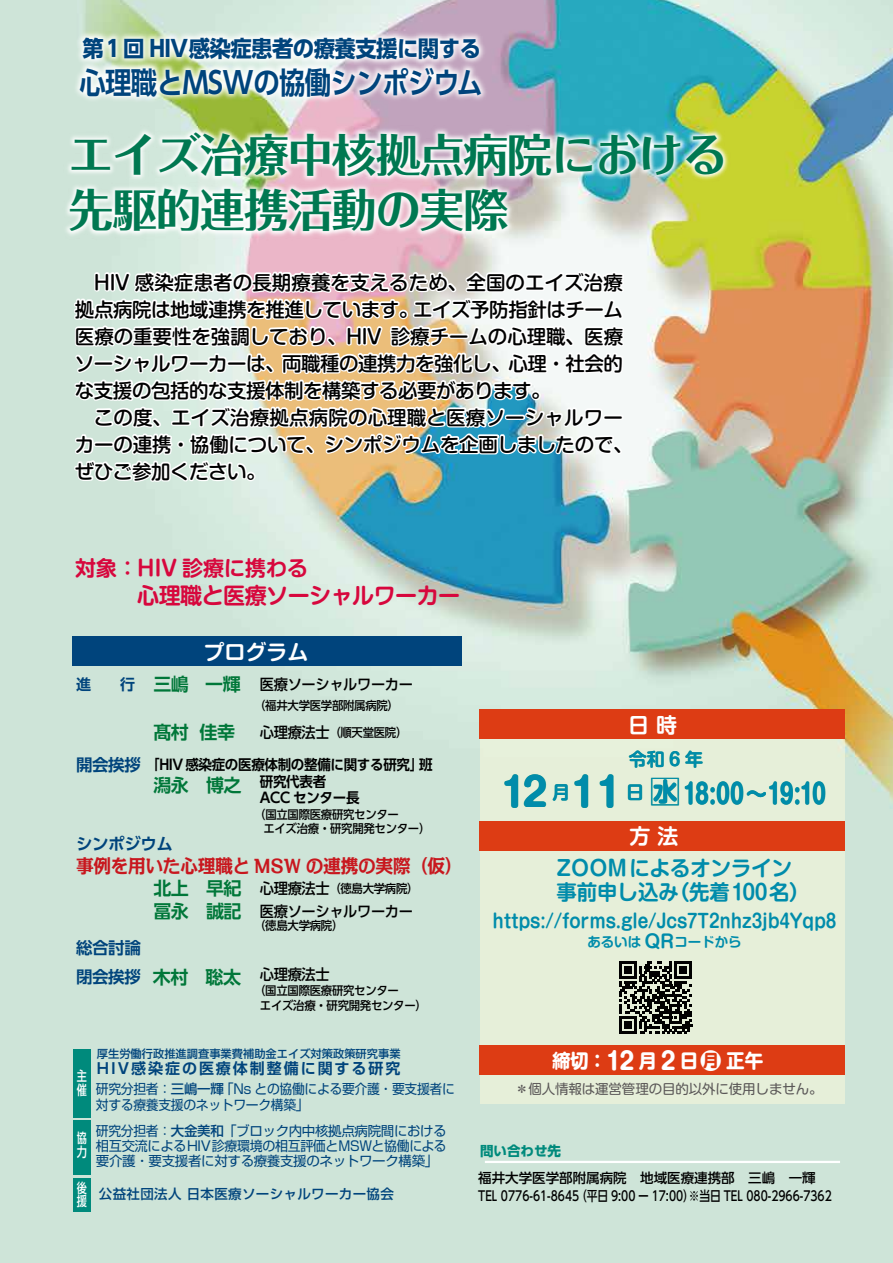
<style>
.page{position:relative;width:893px;height:1263px;background:#fff}
.page>*{position:absolute;margin:0;border:0;box-sizing:border-box;transform-origin:0 0}
.t1{font:700 45px/55.5px "Folk Pro";letter-spacing:-.025em;color:#007851}
.t2{font:700 30px "UD Shin Go Pr 6 N De";letter-spacing:-.025em;color:#00447c;scale:.88 1}
.t3{font:700 27px "Shin M Go Pro";letter-spacing:-.08em;color:#008cab;scale:.8 1}
.t4{font:700 22.5px "UD Shin Go Pr 6 N";letter-spacing:-.025em;color:#00447c;scale:.95 1}
.t5{font:700 22.5px "Shin M Go Pro De";letter-spacing:-.025em;color:#d7073d}
.t6{font:700 21px/24px "Shin M Go Pro De";color:#008cab}
.t7{font:700 21px "Shin M Go Pro De";color:#d7073d}
.t8{font:700 21px "Shin M Go Pro De";color:#fff}
.t9{font:500 19.5px/27px "Shin M Go Pro";letter-spacing:-.01em;color:#000}
.t10{font:700 19.05px "Shin M Go Pro";color:#fff}
.t11{font:700 18.75px "Shin M Go Pro De";letter-spacing:-.01em;color:#008cab;scale:.9 1}
.t12{font:700 18.75px "Kakumin Pro";letter-spacing:-.025em;color:#c8171e;scale:.95 1}
.t13{font:700 18px "UD Shin Go Pr 6 N De";letter-spacing:-.025em;color:#007739}
.t14{font:700 18px "Shin M Go Pro De";color:#008cab}
.t15{font:700 16.5px "UD Shin Go Pr 6 N De";letter-spacing:-.025em;color:#00447c}
.t16{font:500 15px "UD Shin Go Pr 6 N";letter-spacing:-.025em;color:#000;scale:.95 1}
.t17{font:700 15px "Shin Go Pro De";letter-spacing:.13em;color:#00447c}
.t18{font:700 14.25px "UD Shin Go Pr 6 N De";letter-spacing:-.025em;color:#000;scale:.95 1}
.t19{font:13.5px/15px "Shin Go Pro";letter-spacing:-.025em;color:#00447c;scale:.95 1}
.t20{font:500 13.5px/18px "UD Shin Go Pro";color:#000}
.t21{font:13.5px "Shin M Go Pro";letter-spacing:-.01em;color:#5a5757}
.t22{font:500 13.5px "Shin Go Pro";letter-spacing:.025em;color:#00447c}
.t23{font:700 13.5px "Shin M Go Pro De";letter-spacing:-.01em;color:#008cab}
.t24{font:500 13.5px/13.5px "Shin Go Pro";color:#fff;scale:.75 1}
.t25{font:700 13.5px "UD Shin Go Pro";color:#008a7c}
.t26{font:500 12px/13.5px "UD Shin Go Pr 6 N";letter-spacing:-.025em;color:#000;scale:.95 1}
.t27{font:500 11.25px "Shin Go Pro";color:#00447c}
.s1{font-family:"UD Shin Go Pr 6 N De";font-weight:700;color:#00447c}
.s2{font-family:"UD Shin Go Pr 6 N De";font-weight:700;font-size:18px;color:#007739}
.s3{font-size:15px}
.s4{font-size:16.5px;color:#00447c}
.s5{font-family:"UD Shin Go Pr 6 N";font-weight:400;color:#dd3c14}
.s6{font-weight:500}
.s7{font-size:39px}
.s8{font-size:30px}
.s9{font-size:18px}
.s10{font-size:23.85px}
.s11{font-size:22.05px}
</style>
<div class="page">
<img style="left:0;top:0;width:893px;height:1263px">
<div style="left:480px;top:710px;width:364px;height:394px;background:#e6efd9"></div>
<img style="left:24px;top:0;width:516px;height:9px">
<img style="left:21px;top:9px;width:519px;height:64px">
<img style="left:11px;top:73px;width:771px;height:217px">
<div style="left:74px;top:1049px;width:17px;height:68px;background:#008a7c"></div>
<div style="left:74px;top:1178px;width:17px;height:33px;background:#008a7c"></div>
<div style="left:479px;top:709px;width:365px;height:30px;background:#dd3c14"></div>
<div style="left:479px;top:821px;width:365px;height:30px;background:#dd3c14"></div>
<div style="left:479px;top:1045px;width:365px;height:30px;background:#dd3c14"></div>
<div style="left:74px;top:1120px;width:17px;height:54px;background:#008a7c"></div>
<svg style="left:72px;top:231px;width:553px;height:445px"></svg>
<hr style="left:485px;top:1161px;width:355px;height:2px;background:#fff">
<svg style="left:620px;top:962px;width:72px;height:72px"></svg>
<p class="t4" style="left:82px;top:30px;width:421px">第1 回 HIV感染症患者の療養支援に関する</p>
<h2 class="t2" style="left:79px;top:58px;width:460px">心理職とMSWの協働シンポジウム</h2>
<h1 class="t1" style="left:69px;top:120px;width:661px">エイズ治療中核拠点病院における先駆的連携活動の実際</h1>
<p class="t9" style="left:75px;top:266px;width:559px">　HIV 感染症患者の長期療養を支えるため、全国のエイズ治療拠点病院は地域連携を推進しています。エイズ予防指針はチーム医療の重要性を強調しており、HIV 診療チームの心理職、医療ソーシャルワーカーは、両職種の連携力を強化し、心理・社会的な支援の包括的な支援体制を構築する必要があります。<br>　この度、エイズ治療拠点病院の心理職と医療ソーシャルワーカーの連携・協働について、シンポジウムを企画しましたので、ぜひご参加ください。</p>
<p class="t7" style="left:75px;top:551px;width:235px">対象： HIV 診療に携わる</p>
<p class="t5" style="left:137px;top:577px;width:325px">心理職と医療ソーシャルワーカー</p>
<p class="t8" style="left:204px;top:635px;width:106px">プログラム</p>
<p class="t16" style="left:76px;top:672px;width:356px"><span class="s1">進　　行</span> <span class="s2">三嶋 一輝</span> 医療ソーシャルワーカー</p>
<p class="t26" style="left:254px;top:698px;width:154px">（福井大学医学部附属病院）</p>
<p class="t13" style="left:153px;top:718px;width:83px">髙村 佳幸</p>
<p class="t26" style="left:260px;top:725px;width:157px"><span class="s3">心理療法士</span>（順天堂医院）</p>
<p class="t18" style="left:76px;top:753px;width:391px"><span class="s4">開会挨拶</span>「HIV 感染症の医療体制の整備に関する研究」班　</p>
<p class="t13" style="left:153px;top:770px;width:174px">潟永　博之 <sup>研究代表者</sup></p>
<p class="t18" style="left:260px;top:786px;width:106px">ACC センター長</p>
<p class="t26" style="left:263px;top:808px;width:177px;text-indent:-9px">（国立国際医療研究センター<br>エイズ治療・研究開発センター）</p>
<p class="t15" style="left:76px;top:831px;width:120px">シンポジウム <span class="s5">　</span></p>
<p class="t12" style="left:76px;top:851px;width:408px">事例を用いた心理職と MSW の連携の実際（仮）</p>
<p class="t26" style="left:153px;top:881px;width:281px"><span class="s2">北上　早紀</span> <span class="s3">心理療法士</span>（徳島大学病院）</p>
<p class="t16" style="left:153px;top:899px;width:275px"><span class="s2">冨永　誠記</span> 医療ソーシャルワーカー</p>
<p class="t26" style="left:254px;top:919px;width:95px">（徳島大学病院）</p>
<p class="t15" style="left:76px;top:934px;width:66px">総合討論</p>
<p class="t13" style="left:76px;top:962px;width:255px"><span class="s4">閉会挨拶</span> 木村　聡太 <sup>心理療法士</sup></p>
<p class="t26" style="left:260px;top:982px;width:177px;line-height:15px;text-indent:-6px">（国立国際医療研究センター<br>エイズ治療・研究開発センター）</p>
<p class="t24" style="left:77px;top:1068px;width:15px">主催</p>
<p class="t24" style="left:77px;top:1129px;width:14px">協力</p>
<p class="t24" style="left:77px;top:1179px;width:15px">後援</p>
<p class="t27" style="left:97px;top:1044px;width:305px">厚生労働行政推進調査事業費補助金エイズ対策政策研究事業</p>
<p class="t17" style="left:97px;top:1056px;width:305px">HIV感染症の医療体制整備に関する研究</p>
<p class="t19" style="left:96px;top:1078px;width:379px;line-height:16.5px">研究分担者：<span class="s6">三嶋一輝</span>「Ns との協働による要介護・要支援者に対する療養支援のネットワーク構築」</p>
<p class="t19" style="left:96px;top:1121px;width:371px;text-align:justify">研究分担者：<span class="s6">大金美和</span>「ブロック内中核拠点病院間における相互交流によるHIV診療環境の相互評価とMSWと協働による要介護・要支援者に対する療養支援のネットワーク構築」</p>
<p class="t22" style="left:99px;top:1182px;width:297px">公益社団法人 日本医療ソーシャルワーカー協会</p>
<p class="t8" style="left:628px;top:708px;width:50px">日 時</p>
<p class="t14" style="left:629px;top:744px;width:76px">令和6年</p>
<h3 class="t3" style="left:501px;top:771px;width:408px"><span class="s7">12</span> <sup>月</sup><span class="s7">11</span> <sup>日</sup> <span class="s8">水</span>18:00～19:10</h3>
<p class="t8" style="left:629px;top:818px;width:50px">方 法</p>
<p class="t6" style="left:556px;top:854px;width:254px">ZOOMによるオンライン事前申し込み（先着100名）</p>
<p class="t11" style="left:493px;top:906px;width:384px">https://forms.gle/Jcs7T2nhz3jb4Yqp8</p>
<p class="t23" style="left:588px;top:931px;width:155px">あるいは <span class="s9">QR</span>コードから</p>
<p class="t10" style="left:552px;top:1045px;width:213px">締切：<span class="s10">12</span> 月 <span class="s10">2</span> 日<span class="s11">月</span>正午</p>
<p class="t21" style="left:515px;top:1078px;width:309px">＊個人情報は運営管理の目的以外に使用しません。</p>
<p class="t25" style="left:480px;top:1139px;width:82px">問い合わせ先</p>
<p class="t20" style="left:478px;top:1168px;width:355px">福井大学医学部附属病院　地域医療連携部　三嶋　一輝<br>TEL 0776-61-8645（平日 9:00 ー 17:00）※当日 TEL 080-2966-7362</p>
</div>
